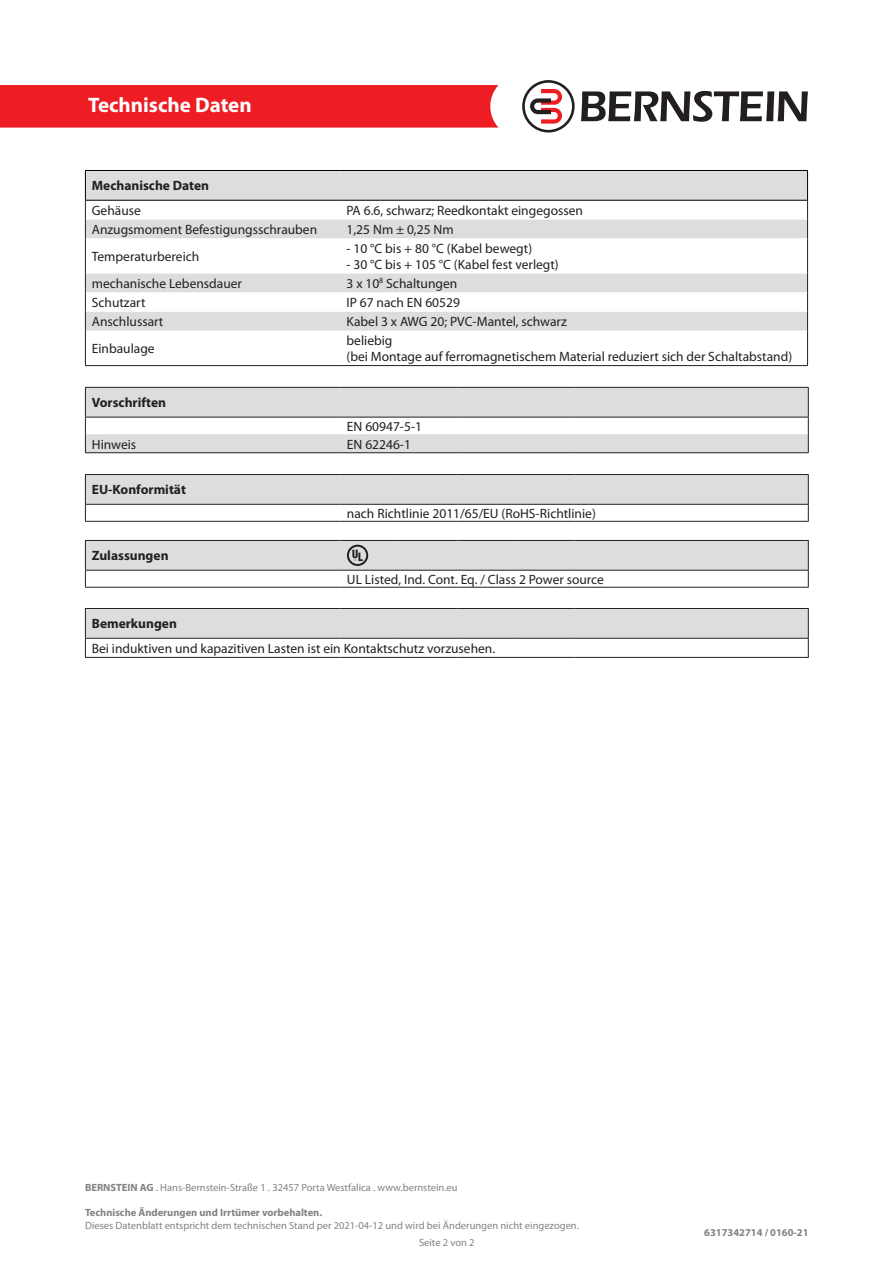
<style>
.page{position:relative;width:893px;height:1263px;background:#fff}
.page>*{position:absolute;margin:0;border:0;box-sizing:border-box;transform-origin:0 0}
.t1{font:700 21px "Myriad Pro";color:#fff}
.t2{font:13.5px/16.2px "Myriad Pro";color:#231f20}
.t3{font:700 13.5px "Myriad Pro";color:#231f20}
.t4{font:10.5px "Myriad Pro";color:#808285}
.t5{font:700 10.5px "Myriad Pro";color:#808285}
.s1{font-weight:700}
</style>
<div class="page">
<div style="left:0;top:85px;width:498px;height:43px;background:#ee1d23"></div>
<svg style="left:581px;top:91px;width:227px;height:31px"></svg>
<svg style="left:522px;top:80px;width:53px;height:53px"></svg>
<svg style="left:85px;top:475px;width:724px;height:46px"></svg>
<hr style="left:85px;top:474px;width:256px;height:1px;background:#231f20">
<hr style="left:341px;top:474px;width:58px;height:1px;background:#231f20">
<hr style="left:399px;top:474px;width:58px;height:1px;background:#231f20">
<hr style="left:457px;top:474px;width:59px;height:1px;background:#231f20">
<hr style="left:516px;top:474px;width:58px;height:1px;background:#231f20">
<hr style="left:574px;top:474px;width:235px;height:1px;background:#231f20">
<hr style="left:85px;top:504px;width:256px;height:1px;background:#231f20">
<hr style="left:341px;top:504px;width:58px;height:1px;background:#231f20">
<hr style="left:399px;top:504px;width:58px;height:1px;background:#231f20">
<hr style="left:457px;top:504px;width:59px;height:1px;background:#231f20">
<hr style="left:516px;top:504px;width:58px;height:1px;background:#231f20">
<hr style="left:574px;top:504px;width:235px;height:1px;background:#231f20">
<hr style="left:85px;top:521px;width:256px;height:1px;background:#231f20">
<hr style="left:341px;top:521px;width:58px;height:1px;background:#231f20">
<hr style="left:399px;top:521px;width:58px;height:1px;background:#231f20">
<hr style="left:457px;top:521px;width:59px;height:1px;background:#231f20">
<hr style="left:516px;top:521px;width:58px;height:1px;background:#231f20">
<hr style="left:574px;top:521px;width:235px;height:1px;background:#231f20">
<div style="left:86px;top:171px;width:721px;height:29px;background:#dcdddf"></div>
<svg style="left:86px;top:219px;width:721px;height:112px"></svg>
<hr style="left:85px;top:238px;width:1px;height:35px;background:#231f20">
<hr style="left:807px;top:238px;width:1px;height:35px;background:#231f20">
<svg style="left:85px;top:273px;width:1px;height:58px"></svg>
<svg style="left:807px;top:273px;width:1px;height:58px"></svg>
<hr style="left:85px;top:170px;width:255px;height:1px;background:#000">
<svg style="left:85px;top:171px;width:1px;height:67px"></svg>
<hr style="left:340px;top:170px;width:468px;height:1px;background:#000">
<svg style="left:807px;top:171px;width:1px;height:67px"></svg>
<hr style="left:85px;top:200px;width:255px;height:1px;background:#000">
<hr style="left:340px;top:200px;width:468px;height:1px;background:#000">
<hr style="left:85px;top:331px;width:1px;height:34px;background:#231f20">
<hr style="left:807px;top:331px;width:1px;height:34px;background:#231f20">
<hr style="left:85px;top:365px;width:255px;height:1px;background:#231f20">
<hr style="left:340px;top:365px;width:468px;height:1px;background:#231f20">
<svg style="left:85px;top:388px;width:724px;height:64px"></svg>
<hr style="left:85px;top:387px;width:256px;height:1px;background:#231f20">
<hr style="left:341px;top:387px;width:58px;height:1px;background:#231f20">
<hr style="left:399px;top:387px;width:58px;height:1px;background:#231f20">
<hr style="left:457px;top:387px;width:59px;height:1px;background:#231f20">
<hr style="left:516px;top:387px;width:58px;height:1px;background:#231f20">
<hr style="left:574px;top:387px;width:235px;height:1px;background:#231f20">
<hr style="left:85px;top:417px;width:256px;height:1px;background:#231f20">
<hr style="left:341px;top:417px;width:58px;height:1px;background:#231f20">
<hr style="left:399px;top:417px;width:58px;height:1px;background:#231f20">
<hr style="left:457px;top:417px;width:59px;height:1px;background:#231f20">
<hr style="left:516px;top:417px;width:58px;height:1px;background:#231f20">
<hr style="left:574px;top:417px;width:235px;height:1px;background:#231f20">
<hr style="left:85px;top:452px;width:256px;height:1px;background:#231f20">
<hr style="left:341px;top:452px;width:58px;height:1px;background:#231f20">
<hr style="left:399px;top:452px;width:58px;height:1px;background:#231f20">
<hr style="left:457px;top:452px;width:59px;height:1px;background:#231f20">
<hr style="left:516px;top:452px;width:58px;height:1px;background:#231f20">
<hr style="left:574px;top:452px;width:235px;height:1px;background:#231f20">
<svg style="left:85px;top:609px;width:724px;height:48px"></svg>
<hr style="left:85px;top:608px;width:256px;height:1px;background:#231f20">
<hr style="left:341px;top:608px;width:58px;height:1px;background:#231f20">
<hr style="left:399px;top:608px;width:58px;height:1px;background:#231f20">
<hr style="left:457px;top:608px;width:59px;height:1px;background:#231f20">
<hr style="left:516px;top:608px;width:58px;height:1px;background:#231f20">
<hr style="left:574px;top:608px;width:235px;height:1px;background:#231f20">
<hr style="left:85px;top:638px;width:256px;height:1px;background:#231f20">
<hr style="left:341px;top:638px;width:58px;height:1px;background:#231f20">
<hr style="left:399px;top:638px;width:58px;height:1px;background:#231f20">
<hr style="left:457px;top:638px;width:59px;height:1px;background:#231f20">
<hr style="left:516px;top:638px;width:58px;height:1px;background:#231f20">
<hr style="left:574px;top:638px;width:235px;height:1px;background:#231f20">
<hr style="left:85px;top:657px;width:256px;height:1px;background:#231f20">
<hr style="left:341px;top:657px;width:58px;height:1px;background:#231f20">
<hr style="left:399px;top:657px;width:58px;height:1px;background:#231f20">
<hr style="left:457px;top:657px;width:59px;height:1px;background:#231f20">
<hr style="left:516px;top:657px;width:58px;height:1px;background:#231f20">
<hr style="left:574px;top:657px;width:235px;height:1px;background:#231f20">
<hr style="left:85px;top:587px;width:256px;height:1px;background:#231f20">
<hr style="left:341px;top:587px;width:58px;height:1px;background:#231f20">
<hr style="left:399px;top:587px;width:58px;height:1px;background:#231f20">
<hr style="left:457px;top:587px;width:59px;height:1px;background:#231f20">
<hr style="left:516px;top:587px;width:58px;height:1px;background:#231f20">
<hr style="left:574px;top:587px;width:235px;height:1px;background:#231f20">
<svg style="left:85px;top:540px;width:724px;height:47px"></svg>
<h1 class="t1" style="left:88px;top:91px;width:165px">Technische Daten</h1>
<p class="t3" style="left:92px;top:177px;width:119px">Mechanische Daten</p>
<p class="t2" style="left:92px;top:202px;width:51px">Gehäuse</p>
<p class="t2" style="left:347px;top:202px;width:238px">PA 6.6, schwarz; Reedkontakt eingegossen</p>
<p class="t2" style="left:92px;top:221px;width:227px">Anzugsmoment Befestigungsschrauben</p>
<p class="t2" style="left:347px;top:221px;width:109px">1,25 Nm ± 0,25 Nm</p>
<p class="t2" style="left:92px;top:248px;width:109px">Temperaturbereich</p>
<p class="t2" style="left:347px;top:240px;width:187px">- 10 °C bis + 80 °C (Kabel bewegt)</p>
<p class="t2" style="left:347px;top:256px;width:214px">- 30 °C bis + 105 °C (Kabel fest verlegt)</p>
<p class="t2" style="left:92px;top:275px;width:152px">mechanische Lebensdauer</p>
<p class="t2" style="left:347px;top:275px;width:112px">3 x 10<sup>8</sup> Schaltungen</p>
<p class="t2" style="left:92px;top:294px;width:55px">Schutzart</p>
<p class="t2" style="left:347px;top:294px;width:115px">IP 67 nach EN 60529</p>
<p class="t2" style="left:92px;top:313px;width:73px">Anschlussart</p>
<p class="t2" style="left:347px;top:313px;width:222px">Kabel 3 x AWG 20; PVC-Mantel, schwarz</p>
<p class="t2" style="left:92px;top:340px;width:64px">Einbaulage</p>
<p class="t2" style="left:347px;top:332px;width:447px">beliebig<br>(bei Montage auf ferromagnetischem Material reduziert sich der Schaltabstand)</p>
<p class="t3" style="left:92px;top:394px;width:76px">Vorschriften</p>
<p class="t2" style="left:347px;top:418px;width:77px">EN 60947-5-1</p>
<p class="t2" style="left:92px;top:436px;width:46px">Hinweis</p>
<p class="t2" style="left:347px;top:436px;width:66px">EN 62246-1</p>
<p class="t3" style="left:92px;top:481px;width:96px">EU-Konformität</p>
<p class="t3" style="left:92px;top:547px;width:78px">Zulassungen</p>
<p class="t2" style="left:347px;top:505px;width:250px">nach Richtlinie 2011/65/EU (RoHS-Richtlinie)</p>
<p class="t2" style="left:347px;top:571px;width:259px">UL Listed, Ind. Cont. Eq. / Class 2 Power source</p>
<p class="t3" style="left:92px;top:615px;width:87px">Bemerkungen</p>
<p class="t2" style="left:92px;top:640px;width:405px">Bei induktiven und kapazitiven Lasten ist ein Kontaktschutz vorzusehen.</p>
<p class="t4" style="left:85px;top:1181px;width:374px"><span class="s1">BERNSTEIN AG</span> . Hans-Bernstein-Straße 1 . 32457 Porta Westfalica . www.bernstein.eu</p>
<p class="t5" style="left:85px;top:1206px;width:239px">Technische Änderungen und Irrtümer vorbehalten.</p>
<p class="t4" style="left:85px;top:1219px;width:495px">Dieses Datenblatt entspricht dem technischen Stand per 2021-04-12 und wird bei Änderungen nicht eingezogen.</p>
<p class="t4" style="left:419px;top:1236px;width:57px">Seite 2 von 2</p>
<p class="t5" style="left:704px;top:1226px;width:106px">6317342714 / 0160-21</p>
</div>
